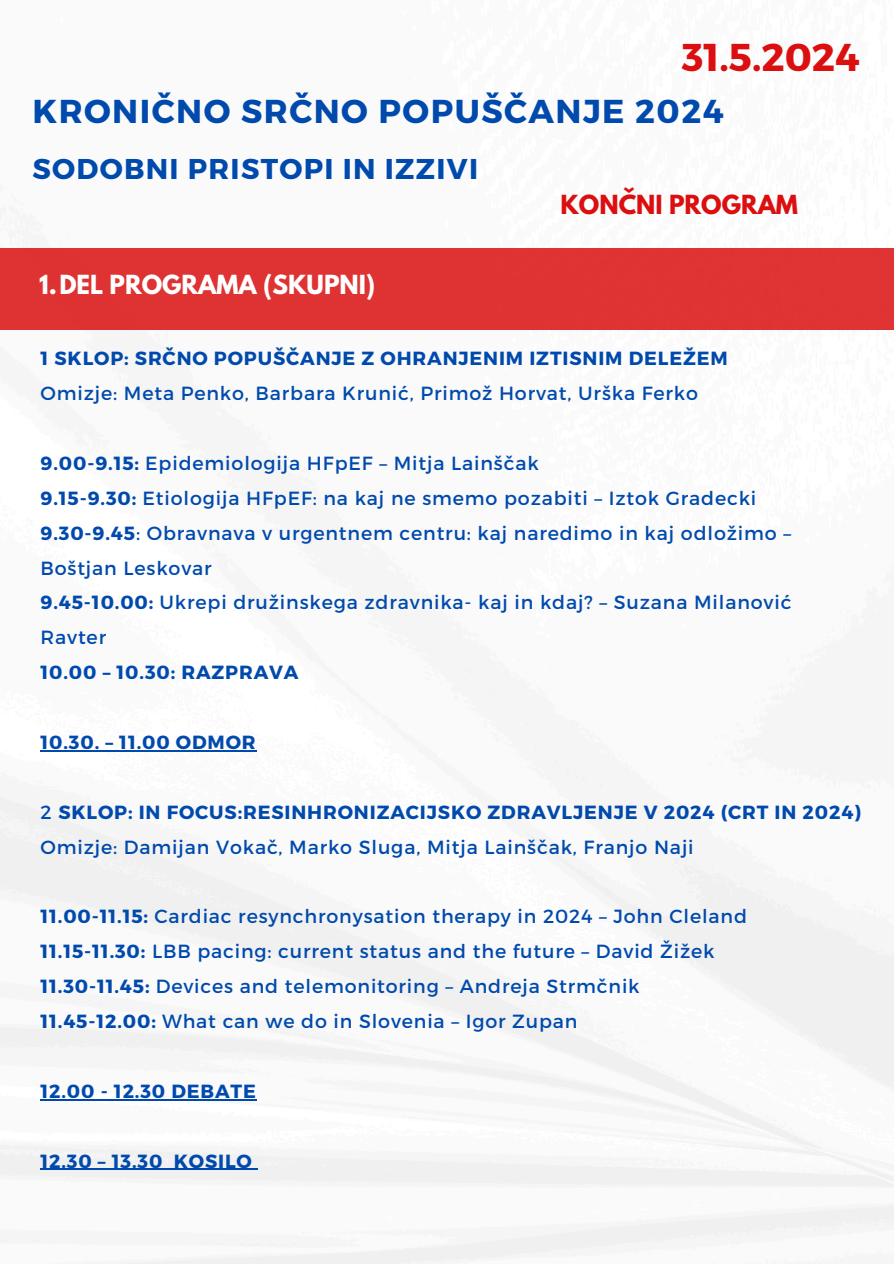
<style>
.page{position:relative;width:894px;height:1264px;background:#fff}
.page>*{position:absolute;margin:0;border:0;box-sizing:border-box;transform-origin:0 0}
.t1{font:700 38.7px "Montserrat";color:#db0f0f}
.t2{font:700 33.15px "Montserrat";letter-spacing:.045em;color:#004aad}
.t3{font:700 28.65px "Montserrat";letter-spacing:.045em;color:#004aad}
.t4{font:700 23.25px "League Spartan";color:#fff}
.t5{font:700 23.25px "League Spartan";color:#db0f0f}
.t6{font:19.05px/34.8px "Montserrat";letter-spacing:.045em;color:#004aad}
.t7{font:700 19.05px/34.8px "Montserrat";letter-spacing:.045em;color:#004aad}
.s1{font-weight:700}
.s2{font-weight:400}
</style>
<div class="page">
<img style="left:0;top:667px;width:893px;height:596px">
<div style="left:0;top:248px;width:893px;height:82px;background:#df3232"></div>
<hr style="left:40px;top:750px;width:216px;height:1px;background:#004aad">
<hr style="left:40px;top:1099px;width:217px;height:1px;background:#004aad">
<hr style="left:40px;top:1168px;width:123px;height:1px;background:#004aad">
<hr style="left:174px;top:1168px;width:79px;height:1px;background:#004aad">
<h1 class="t1" style="left:681px;top:32px;width:179px">31.5.2024</h1>
<p class="t2" style="left:32px;top:90px;width:692px">KRONIČNO SRČNO POPUŠČANJE 2024</p>
<p class="t3" style="left:32px;top:150px;width:447px">SODOBNI PRISTOPI IN IZZIVI</p>
<h3 class="t4" style="left:39px;top:273px;width:337px">1.DEL PROGRAMA (SKUPNI)</h3>
<h2 class="t5" style="left:560px;top:193px;width:239px">KONČNI PROGRAM</h2>
<p class="t7" style="left:40px;top:340px;width:688px">1 SKLOP: SRČNO POPUŠČANJE Z OHRANJENIM IZTISNIM DELEŽEM</p>
<p class="t6" style="left:40px;top:375px;width:659px">Omizje: Meta Penko, Barbara Krunić, Primož Horvat, Urška Ferko</p>
<p class="t6" style="left:40px;top:445px;width:752px"><span class="s1">9.00-9.15:</span> Epidemiologija HFpEF – Mitja Lainščak<br><span class="s1">9.15-9.30:</span> Etiologija HFpEF: na kaj ne smemo pozabiti – Iztok Gradecki <span class="s1">9.30-9.45</span>: Obravnava v urgentnem centru: kaj naredimo in kaj odložimo – Boštjan Leskovar<br><span class="s1">9.45-10.00:</span> Ukrepi družinskega zdravnika- kaj in kdaj? – Suzana Milanović Ravter</p>
<p class="t7" style="left:40px;top:654px;width:259px">10.00 – 10.30: RAZPRAVA</p>
<p class="t7" style="left:40px;top:724px;width:217px">10.30. – 11.00 ODMOR</p>
<p class="t7" style="left:40px;top:793px;width:821px"><span class="s2">2</span> SKLOP: IN FOCUS:RESINHRONIZACIJSKO ZDRAVLJENJE V 2024 (CRT IN 2024)<br><span class="s2">Omizje: Damijan Vokač, Marko Sluga, Mitja Lainščak, Franjo Naji</span></p>
<p class="t6" style="left:40px;top:898px;width:707px"><span class="s1">11.00-11.15:</span> Cardiac resynchronysation therapy in 2024 – John Cleland <span class="s1">11.15-11.30:</span> LBB pacing: current status and the future – David Žižek <span class="s1">11.30-11.45:</span> Devices and telemonitoring – Andreja Strmčnik <span class="s1">11.45-12.00:</span> What can we do in Slovenia – Igor Zupan</p>
<p class="t7" style="left:40px;top:1072px;width:217px">12.00 - 12.30 DEBATE</p>
<p class="t7" style="left:40px;top:1142px;width:213px">12.30 – 13.30 KOSILO</p>
</div>
